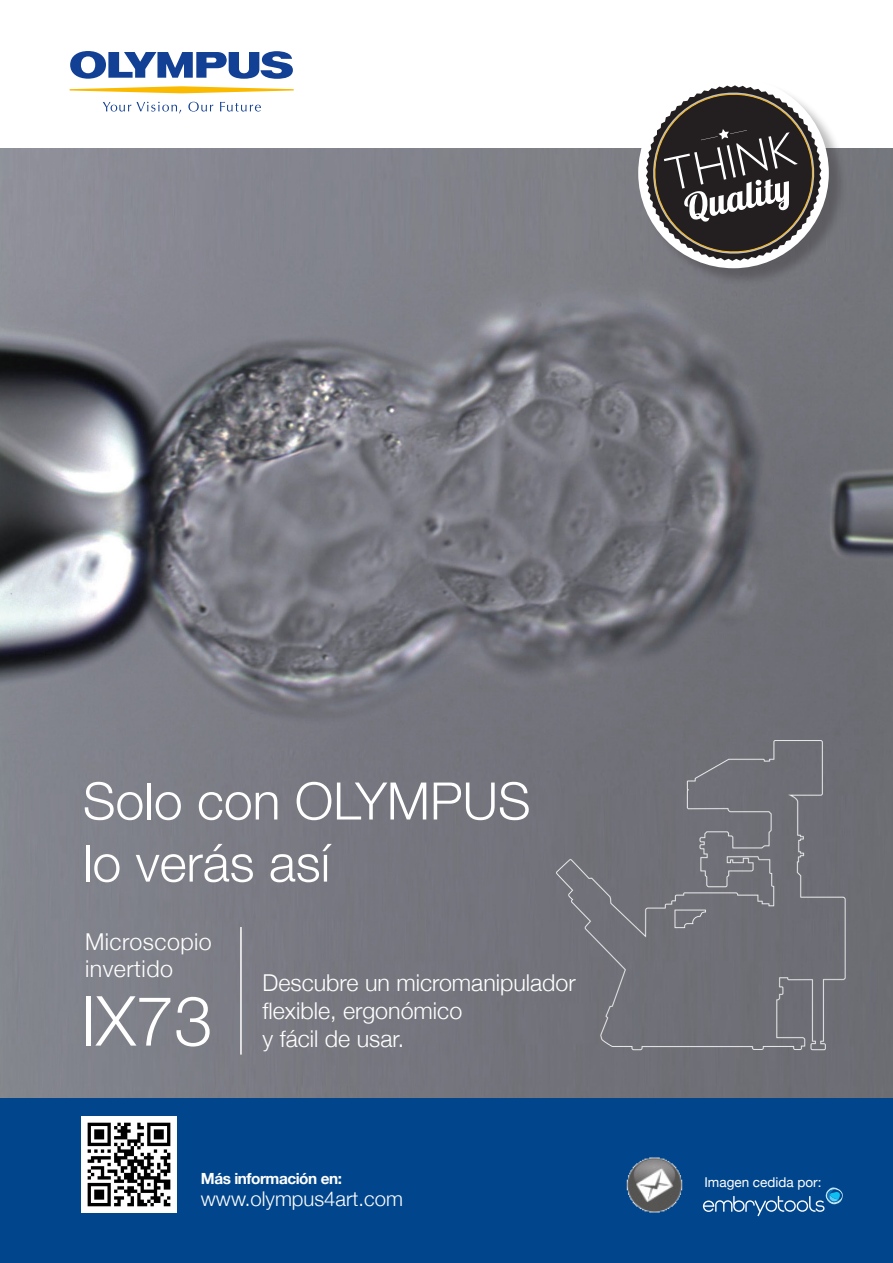
<style>
.page{position:relative;width:893px;height:1263px;background:#fff}
.page>*{position:absolute;margin:0;border:0;box-sizing:border-box;transform-origin:0 0}
.t1{font:300 69.15px "Helvetica Neue";color:#fff}
.t2{font:300 51.75px/62.1px "Helvetica Neue";color:#fff}
.t3{font:300 23.25px/27.9px "Helvetica Neue";color:#fff}
.t4{font:300 23.25px/27.9px "Helvetica Neue";letter-spacing:.02em;color:#fff}
.t5{font:300 20.25px "Helvetica Neue";color:#fff}
.t6{font:700 15.3px "Helvetica Neue";letter-spacing:-.03em;color:#fff}
.t7{font:13.5px "Helvetica Neue";color:#fff}
</style>
<div class="page">
<div style="left:0;top:1093px;width:893px;height:170px;background:#01468c"></div>
<img style="left:0;top:149px;width:893px;height:948px">
<svg style="left:70px;top:51px;width:223px;height:28px"></svg>
<svg style="left:70px;top:86px;width:224px;height:7px"></svg>
<svg style="left:103px;top:102px;width:78px;height:12px"></svg>
<svg style="left:188px;top:102px;width:25px;height:10px"></svg>
<svg style="left:220px;top:102px;width:41px;height:10px"></svg>
<svg style="left:703px;top:1187px;width:140px;height:29px"></svg>
<div style="left:640px;top:80px;width:207px;height:207px;background:#231f20;opacity:.3"></div>
<div style="left:638px;top:78px;width:191px;height:190px;background:#fff;border-radius:50%"></div>
<svg style="left:646px;top:85px;width:176px;height:176px"></svg>
<div style="left:541px;top:736px;width:319px;height:319px;background:#6f6f77"></div>
<hr style="left:240px;top:927px;width:2px;height:127px;background:#fff">
<img style="left:81px;top:1117px;width:96px;height:95px">
<img style="left:626px;top:1157px;width:57px;height:56px">
<h2 class="t2" style="left:83px;top:769px;width:449px">Solo con OLYMPUS lo verás así</h2>
<p class="t4" style="left:85px;top:927px;width:128px">Microscopio invertido</p>
<h1 class="t1" style="left:81px;top:979px;width:133px">IX73</h1>
<p class="t3" style="left:263px;top:968px;width:315px">Descubre un micromanipulador flexible, ergonómico<br>y fácil de usar.</p>
<p class="t6" style="left:201px;top:1169px;width:143px">Más información en:</p>
<p class="t5" style="left:201px;top:1187px;width:204px">www.olympus4art.com</p>
<p class="t7" style="left:704px;top:1174px;width:119px">Imagen cedida por:</p>
</div>
